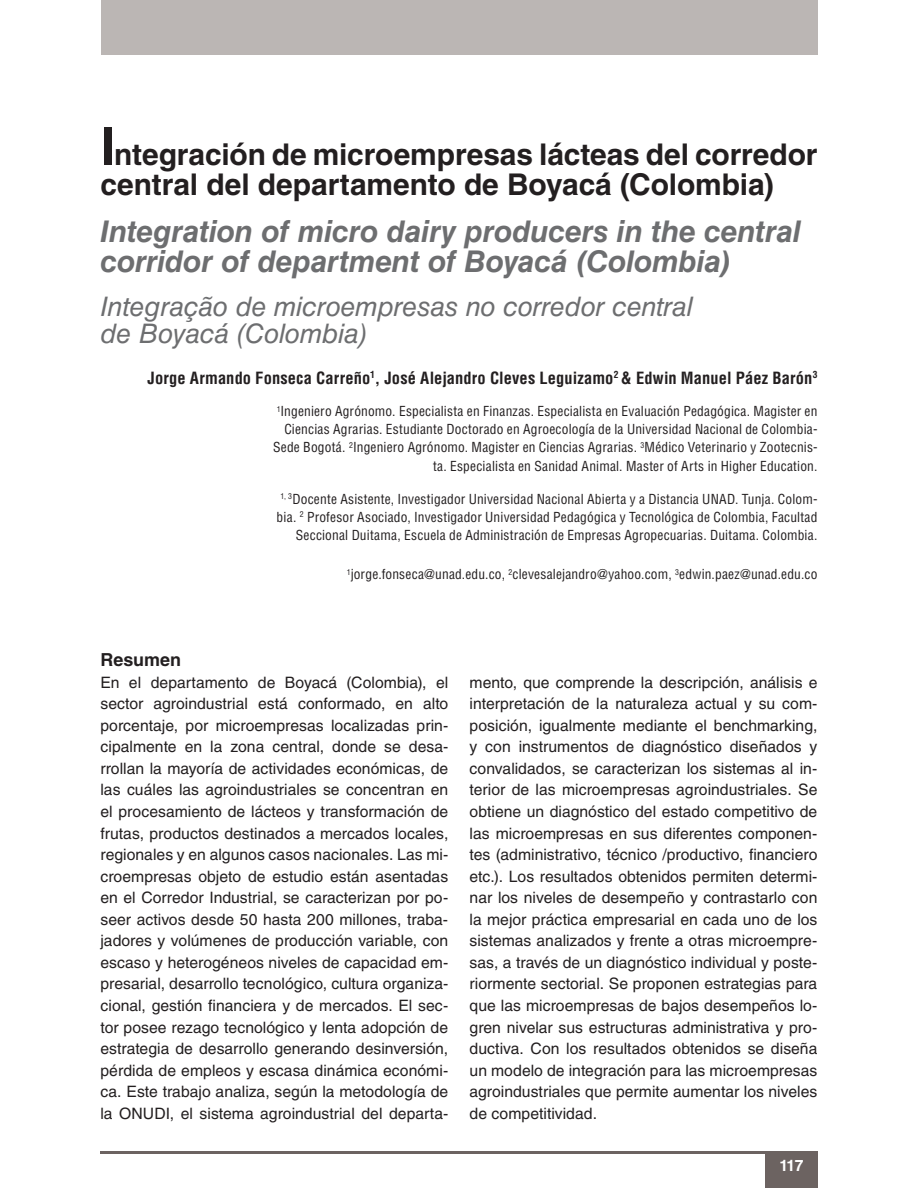
<style>
.page{position:relative;width:918px;height:1188px;background:#fff}
.page>*{position:absolute;margin:0;border:0;box-sizing:border-box;transform-origin:0 0}
.t1{font:700 30px/30px "Helvetica LT Std";color:#231f20}
.t2{font:italic 700 30px/30px "Helvetica LT Std";letter-spacing:-.005em;color:#6d6e70}
.t3{font:italic 27px/27px "Helvetica LT Std";letter-spacing:-.01em;color:#6d6e70}
.t4{font:700 18px "Helvetica LT Std";color:#231f20}
.t5{font:700 condensed 16.5px "Helvetica LT Std";letter-spacing:.005em;color:#231f20}
.t6{font:15.75px/21.6px "Helvetica LT Std";color:#231f20;text-align:justify}
.t7{font:700 15.75px "Helvetica LT Std";color:#fff}
.t8{font:condensed 13.5px/18.3px "Helvetica LT Std";letter-spacing:.015em;color:#231f20;text-align:right}
.s1{font-size:52.35px}
</style>
<div class="page">
<hr style="left:100px;top:1152px;width:715px;height:2px;background:#6c6361">
<div style="left:101px;top:0;width:717px;height:54px;background:#bbb6b4"></div>
<div style="left:765px;top:1152px;width:53px;height:36px;background:#6c6361"></div>
<h1 class="t1" style="left:100px;top:142px;width:718px"><span class="s1">I</span>ntegración de microempresas lácteas del corredor central del departamento de Boyacá (Colombia)</h1>
<h1 class="t2" style="left:100px;top:219px;width:702px">Integration of micro dairy producers in the central corridor of department of Boyacá (Colombia)</h1>
<h2 class="t3" style="left:100px;top:295px;width:594px">Integração de microempresas no corredor central de Boyacá (Colombia)</h2>
<p class="t5" style="left:148px;top:372px;width:671px">Jorge Armando Fonseca Carreño<sup>1</sup>, José Alejandro Cleves Leguizamo<sup>2</sup> &amp; Edwin Manuel Páez Barón<sup>3</sup></p>
<p class="t8" style="left:273px;top:403px;width:546px"><sup>1</sup>Ingeniero Agrónomo. Especialista en Finanzas. Especialista en Evaluación Pedagógica. Magister en Ciencias Agrarias. Estudiante Doctorado en Agroecología de la Universidad Nacional de Colombia-Sede Bogotá. <sup>2</sup>Ingeniero Agrónomo. Magister en Ciencias Agrarias. <sup>3</sup>Médico Veterinario y Zootecnis&shy;ta. Especialista en Sanidad Animal. Master of Arts in Higher Education.</p>
<p class="t8" style="left:277px;top:491px;width:542px"><sup>1,</sup> <sup>3</sup>Docente Asistente, Investigador Universidad Nacional Abierta y a Distancia UNAD. Tunja. Colom&shy;bia. <sup>2</sup> Profesor Asociado, Investigador Universidad Pedagógica y Tecnológica de Colombia, Facultad<br>Seccional Duitama, Escuela de Administración de Empresas Agropecuarias. Duitama. Colombia.</p>
<p class="t8" style="left:347px;top:566px;width:472px"><sup>1</sup>jorge.fonseca@unad.edu.co, <sup>2</sup>clevesalejandro@yahoo.com, <sup>3</sup>edwin.paez@unad.edu.co</p>
<p class="t4" style="left:100px;top:653px;width:82px">Resumen</p>
<p class="t6" style="left:100px;top:673px;width:349px">En el departamento de Boyacá (Colombia), el sector agroindustrial está conformado, en alto porcentaje, por microempresas localizadas prin&shy;cipalmente en la zona central, donde se desa&shy;rrollan la mayoría de actividades económicas, de las cuáles las agroindustriales se concentran en el procesamiento de lácteos y transformación de frutas, productos destinados a mercados locales, regionales y en algunos casos nacionales. Las mi&shy;croempresas objeto de estudio están asentadas en el Corredor Industrial, se caracterizan por po&shy;seer activos desde 50 hasta 200 millones, traba&shy;jadores y volúmenes de producción variable, con escaso y heterogéneos niveles de capacidad em&shy;presarial, desarrollo tecnológico, cultura organiza&shy;cional, gestión financiera y de mercados. El sec&shy;tor posee rezago tecnológico y lenta adopción de estrategia de desarrollo generando desinversión, pérdida de empleos y escasa dinámica económi&shy;ca. Este trabajo analiza, según la metodología de la ONUDI, el sistema agroindustrial del departa-</p>
<p class="t6" style="left:470px;top:673px;width:349px">mento, que comprende la descripción, análisis e interpretación de la naturaleza actual y su com&shy;posición, igualmente mediante el benchmarking, y con instrumentos de diagnóstico diseñados y convalidados, se caracterizan los sistemas al in&shy;terior de las microempresas agroindustriales. Se obtiene un diagnóstico del estado competitivo de las microempresas en sus diferentes componen&shy;tes (administrativo, técnico /productivo, financiero etc.). Los resultados obtenidos permiten determi&shy;nar los niveles de desempeño y contrastarlo con la mejor práctica empresarial en cada uno de los sistemas analizados y frente a otras microempre&shy;sas, a través de un diagnóstico individual y poste&shy;riormente sectorial. Se proponen estrategias para que las microempresas de bajos desempeños lo&shy;gren nivelar sus estructuras administrativa y pro&shy;ductiva. Con los resultados obtenidos se diseña un modelo de integración para las microempresas agroindustriales que permite aumentar los niveles de competitividad.</p>
<p class="t7" style="left:779px;top:1159px;width:26px">117</p>
</div>
